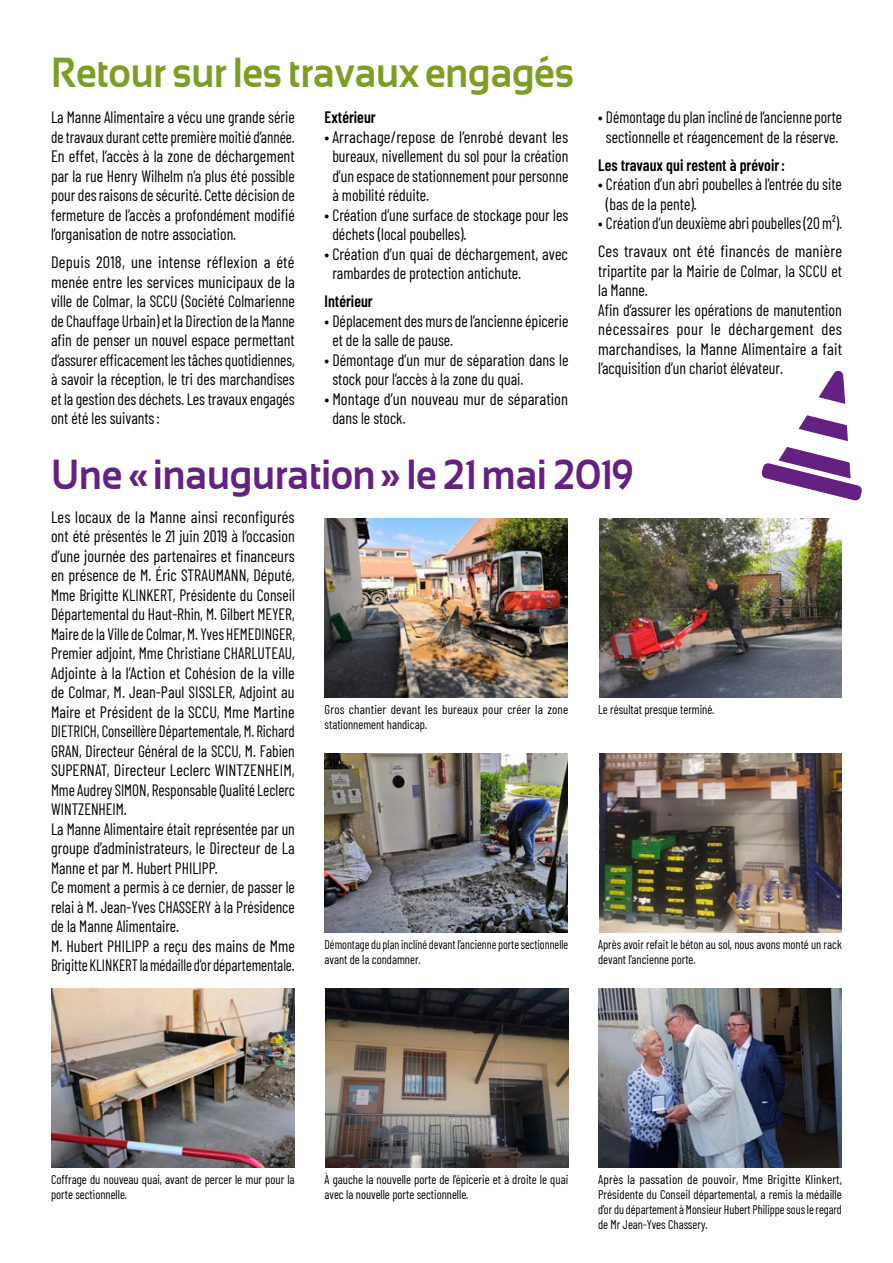
<style>
.page{position:relative;width:893px;height:1263px;background:#fff}
.page>*{position:absolute;margin:0;border:0;box-sizing:border-box;transform-origin:0 0}
.Titre_28pt{font:700 42px "Sansation";color:#642181;scale:.9 1}
.Titre_28pt-2{font:700 42px "Sansation";color:#7c9f23;scale:.9 1}
.Texte_justifié{font:16.5px/19.5px "Barlow Condensed";color:#000;text-align:justify}
.Texte_justifié-2{font:16.5px/19.5px "Barlow Condensed";color:#000;scale:.95 1}
.Texte_justifié-3{font:16.5px/19.5px "Barlow Condensed";color:#000;scale:.96 1}
.Texte_justifié-4{font:16.5px/19.5px "Barlow Condensed";color:#000;text-align:justify;scale:.94 1}
.Texte_justifié-5{font:600 16.5px "Barlow Condensed";color:#000;scale:.95 1}
.Texte_justifié-6{font:16.5px "Barlow Condensed";color:#000;scale:.93 1}
.Texte_justifié-7{font:12.75px/15px "Barlow Condensed";color:#000}
.Texte_justifié-8{font:12.75px/15px "Barlow Condensed";color:#000;scale:.96 1}
.Texte_justifié-9{font:12.75px/15px "Barlow Condensed";color:#000;scale:.95 1}
.Texte_justifié-10{font:12.75px/15px "Barlow Condensed";color:#000;scale:.91 1}
</style>
<div class="page">
<svg style="left:819px;top:370px;width:26px;height:34px"></svg>
<svg style="left:798px;top:415px;width:50px;height:26px"></svg>
<svg style="left:761px;top:447px;width:101px;height:54px"></svg>
<img style="left:325px;top:519px;width:242px;height:178px">
<img style="left:325px;top:754px;width:242px;height:178px">
<img style="left:51px;top:989px;width:244px;height:178px">
<img style="left:599px;top:754px;width:243px;height:178px">
<img style="left:325px;top:989px;width:243px;height:178px">
<img style="left:598px;top:989px;width:243px;height:178px">
<img style="left:599px;top:519px;width:243px;height:178px">
<p class="Titre_28pt-2" style="left:51px;top:49px;width:582px">Retour sur les travaux engagés</p>
<p class="Texte_justifié-2" style="left:51px;top:107px;width:258px;text-align:justify">La Manne Alimentaire a vécu une grande série de travaux durant cette première moitié d’année.<br>En effet, l’accès à la zone de déchargement par la rue Henry Wilhelm n’a plus été possible pour des raisons de sécurité. Cette décision de fermeture de l’accès a profondément modifié l’organisation de notre association.</p>
<p class="Texte_justifié" style="left:51px;top:252px;width:245px">Depuis 2018, une intense réflexion a été menée entre les services municipaux de la ville de Colmar, la SCCU (Société Colmarienne de Chauffage Urbain) et la Direction de la Manne afin de penser un nouvel espace permettant d’assurer efficacement les tâches quotidiennes, à savoir la réception, le tri des marchandises et la gestion des déchets. Les travaux engagés ont été les suivants:</p>
<p class="Texte_justifié-5" style="left:325px;top:106px;width:55px">Extérieur</p>
<p class="Texte_justifié" style="left:332px;top:126px;width:238px;text-indent:-8px">• Arrachage/repose de l’enrobé devant les bureaux, nivellement du sol pour la création d’un espace de stationnement pour personne à mobilité réduite.</p>
<p class="Texte_justifié-2" style="left:332px;top:204px;width:250px;text-indent:-8px">• Création d’une surface de stockage pour les déchets (local poubelles).</p>
<p class="Texte_justifié" style="left:332px;top:243px;width:237px;text-indent:-8px">• Création d’un quai de déchargement, avec rambardes de protection antichute.</p>
<p class="Texte_justifié-5" style="left:325px;top:290px;width:52px">Intérieur</p>
<p class="Texte_justifié-2" style="left:332px;top:310px;width:250px;text-indent:-8px">• Déplacement des murs de l’ancienne épicerie et de la salle de pause.</p>
<p class="Texte_justifié-3" style="left:332px;top:349px;width:247px;text-indent:-8px">• Démontage d’un mur de séparation dans le stock pour l’accès à la zone du quai.</p>
<p class="Texte_justifié" style="left:332px;top:388px;width:237px;text-indent:-8px">• Montage d’un nouveau mur de séparation dans le stock.</p>
<p class="Texte_justifié-4" style="left:598px;top:107px;width:261px;text-align:center">• Démontage du plan incliné de l’ancienne porte sectionnelle et réagencement de la réserve.</p>
<p class="Texte_justifié-5" style="left:598px;top:153px;width:198px">Les travaux qui restent à prévoir:</p>
<p class="Texte_justifié-2" style="left:606px;top:174px;width:250px;text-indent:-8px">• Création d’un abri poubelles à l’entrée du site (bas de la pente).</p>
<p class="Texte_justifié-6" style="left:598px;top:212px;width:264px">• Création d’un deuxième abri poubelles (20 m²).</p>
<p class="Texte_justifié" style="left:598px;top:241px;width:245px">Ces travaux ont été financés de manière tripartite par la Mairie de Colmar, la SCCU et la Manne.</p>
<p class="Texte_justifié-3" style="left:598px;top:299px;width:256px;text-align:justify">Afin d’assurer les opérations de manutention nécessaires pour le déchargement des marchandises, la Manne Alimentaire a fait l’acquisition d’un chariot élévateur.</p>
<p class="Titre_28pt" style="left:51px;top:451px;width:648px">Une «inauguration» le 21 mai 2019</p>
<p class="Texte_justifié" style="left:51px;top:506px;width:245px">Les locaux de la Manne ainsi reconfigurés ont été présentés le 21 juin 2019 à l’occasion d’une journée des partenaires et financeurs en présence de M. Éric STRAUMANN, Député, Mme Brigitte KLINKERT, Présidente du Conseil Départemental du Haut-Rhin, M. Gilbert MEYER, Maire de la Ville de Colmar, M. Yves HEMEDINGER, Premier adjoint, Mme Christiane CHARLUTEAU, Adjointe à la l’Action et Cohésion de la ville de Colmar, M. Jean-Paul SISSLER, Adjoint au Maire et Président de la SCCU, Mme Martine DIETRICH, Conseillère Départementale, M. Richard GRAN, Directeur Général de la SCCU, M. Fabien SUPERNAT, Directeur Leclerc WINTZENHEIM, Mme Audrey SIMON, Responsable Qualité Leclerc WINTZENHEIM.</p>
<p class="Texte_justifié-4" style="left:51px;top:818px;width:261px">La Manne Alimentaire était représentée par un groupe d’administrateurs, le Directeur de La Manne et par M. Hubert PHILIPP.</p>
<p class="Texte_justifié-4" style="left:51px;top:876px;width:261px">Ce moment a permis à ce dernier, de passer le relai à M. Jean-Yves CHASSERY à la Présidence de la Manne Alimentaire.</p>
<p class="Texte_justifié-3" style="left:51px;top:935px;width:255px">M. Hubert PHILIPP a reçu des mains de Mme<br>Brigitte KLINKERT la médaille d’or départementale.</p>
<p class="Texte_justifié-7" style="left:325px;top:701px;width:245px">Gros chantier devant les bureaux pour créer la zone stationnement handicap.</p>
<p class="Texte_justifié-9" style="left:598px;top:701px;width:124px">Le résultat presque terminé.</p>
<p class="Texte_justifié-10" style="left:325px;top:936px;width:269px">Démontage du plan incliné devant l’ancienne porte sectionnelle avant de la condamner.</p>
<p class="Texte_justifié-9" style="left:598px;top:936px;width:258px">Après avoir refait le béton au sol, nous avons monté un rack devant l’ancienne porte.</p>
<p class="Texte_justifié-8" style="left:51px;top:1171px;width:255px">Coffrage du nouveau quai, avant de percer le mur pour la porte sectionnelle.</p>
<p class="Texte_justifié-8" style="left:325px;top:1171px;width:255px">À gauche la nouvelle porte de l’épicerie et à droite le quai avec la nouvelle porte sectionnelle.</p>
<p class="Texte_justifié-7" style="left:598px;top:1171px;width:245px;text-align:justify">Après la passation de pouvoir, Mme Brigitte Klinkert, Présidente du Conseil départemental, a remis la médaille d’or du département à Monsieur Hubert Philippe sous le regard de Mr Jean-Yves Chassery.</p>
</div>
